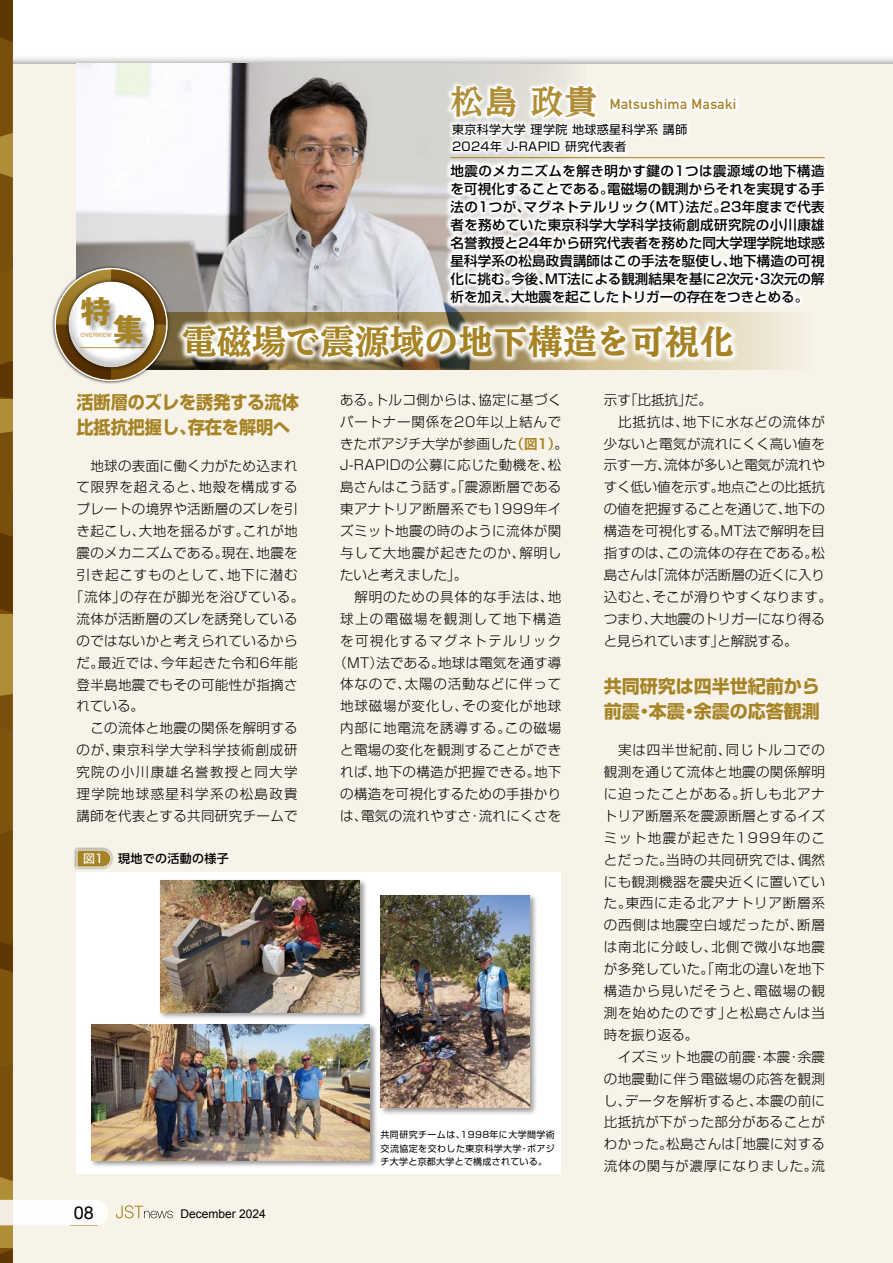
<style>
.page{position:relative;width:893px;height:1263px;background:#fff}
.page>*{position:absolute;margin:0;border:0;box-sizing:border-box;transform-origin:0 0}
.t1{font:800 33.75px "TBUD Min Std";letter-spacing:.03em;color:#a68325}
.t2{font:700 33px "Reim Yfoz Pro";color:#af8e37}
.t3{font:700 30.75px "Gothic MB101 Pro";color:#a68325}
.t4{font:700 18px/25.5px "Shin Go Pro";color:#a68325;scale:.95 1}
.t5{font:700 18px/25.5px "Shin Go Pro";color:#a68325}
.t6{font:18px "Helvetica Neue";color:#000}
.t7{font:700 14.25px "DIN Alternate";letter-spacing:.03em;color:#a68325}
.t8{font:300 13.5px/21.9px "Shin Go Pro";letter-spacing:.025em;color:#000}
.t9{font:500 13.5px/18px "Shin Go Pro";color:#000;text-align:justify}
.t10{font:300 13.5px/21.9px "Shin Go Pro";color:#000}
.t11{font:300 13.5px "Shin Go Pro";letter-spacing:.06em;color:#000}
.t12{font:300 13.5px "Shin Go Pro";letter-spacing:.1em;color:#000}
.t13{font:300 13.5px "Shin Go Pro";letter-spacing:.055em;color:#000}
.t14{font:300 13.5px "Shin Go Pro";letter-spacing:-.01em;color:#000}
.t15{font:12px/16.5px "Shin Go Pro";letter-spacing:.03em;color:#000}
.t16{font:12px "Arial";color:#000}
.t17{font:500 12px "UD Shin Go Pro";letter-spacing:.03em;color:#000}
.t18{font:9px/13.5px "Shin Go Pro";letter-spacing:.045em;color:#000;text-align:justify}
.t19{font:700 6px "Helvetica Neue";color:#c9b275}
.s1{font-family:"Hira Kaku Std W5";font-weight:400;color:#fff}
.s2{font-family:"Shin Go Pro De";font-weight:700;color:#a68325}
</style>
<div class="page">
<div style="left:0;top:64px;width:893px;height:1199px;background:#f7f3e9"></div>
<div style="left:0;top:0;width:13px;height:1263px;background:#af8e37"></div>
<svg style="left:0;top:0;width:13px;height:137px;background:#72490a"></svg>
<svg style="left:0;top:1249px;width:13px;height:14px"></svg>
<svg style="left:0;top:173px;width:13px;height:225px;background:#774f0c"></svg>
<svg style="left:0;top:694px;width:13px;height:487px;background:#784f0c"></svg>
<svg style="left:0;top:431px;width:13px;height:182px;background:#6d4509"></svg>
<img style="left:77px;top:64px;width:510px;height:249px">
<div style="left:445px;top:159px;width:385px;height:150px;background:#fff"></div>
<hr style="left:450px;top:157px;width:375px;height:1px;background:#a68325">
<svg style="left:446px;top:81px;width:152px;height:41px;fill:#fcfbfa"></svg>
<div style="left:605px;top:93px;width:135px;height:20px;background:linear-gradient(to bottom,#faf8f2,#fdfdfb)"></div>
<div style="left:447px;top:119px;width:245px;height:38px;background:#fff;opacity:.95"></div>
<svg style="left:171px;top:313px;width:619px;height:57px;background:#b6a886"></svg>
<svg style="left:176px;top:318px;width:564px;height:47px"></svg>
<div style="left:51px;top:265px;width:120px;height:119px;background:#000;opacity:.75"></div>
<svg style="left:56px;top:269px;width:110px;height:111px"></svg>
<svg style="left:56px;top:269px;width:110px;height:111px"></svg>
<div style="left:64px;top:277px;width:95px;height:95px;background:#000;opacity:.55"></div>
<div style="left:66px;top:281px;width:90px;height:63px;background:#fff;opacity:.75"></div>
<div style="left:66px;top:295px;width:90px;height:74px;background:#000;opacity:.2"></div>
<hr style="left:80px;top:347px;width:63px;height:1px;background:#b89a4a">
<div style="left:82px;top:297px;width:69px;height:55px;background:#000;opacity:.35"></div>
<div style="left:77px;top:872px;width:484px;height:302px;background:#fff"></div>
<div style="left:74px;top:847px;width:40px;height:23px;background:#000;opacity:.65"></div>
<svg style="left:76px;top:849px;width:36px;height:19px"></svg>
<div style="left:90px;top:1023px;width:287px;height:145px;background:#000;opacity:.4"></div>
<img style="left:91px;top:1024px;width:279px;height:136px">
<div style="left:159px;top:879px;width:210px;height:142px;background:#000;opacity:.4"></div>
<img style="left:160px;top:880px;width:200px;height:132px">
<div style="left:379px;top:893px;width:159px;height:223px;background:#000;opacity:.4"></div>
<img style="left:381px;top:895px;width:148px;height:213px">
<svg style="left:0;top:1200px;width:108px;height:26px;background:#faf9f5"></svg>
<svg style="left:116px;top:1205px;width:57px;height:13px"></svg>
<h3 class="t3" style="left:80px;top:285px;width:32px">特</h3>
<p class="t19" style="left:80px;top:330px;width:33px">OVERVIEW</p>
<h3 class="t3" style="left:113px;top:304px;width:32px">集</h3>
<h2 class="t2" style="left:450px;top:75px;width:148px">松島 政貴</h2>
<p class="t7" style="left:610px;top:93px;width:128px">Matsushima Masaki</p>
<p class="t15" style="left:452px;top:120px;width:237px">東京科学大学 理学院 地球惑星科学系 講師<br>2024年 J-RAPID 研究代表者</p>
<p class="t9" style="left:450px;top:160px;width:376px">地震のメカニズムを解き明かす鍵の1つは震源域の地下構造を可視化することである。電磁場の観測からそれを実現する手法の1つが、マグネトテルリック（MT）法だ。23年度まで代表者を務めていた東京科学大学科学技術創成研究院の小川康雄名誉教授と24年から研究代表者を務めた同大学理学院地球惑星科学系の松島政貴講師はこの手法を駆使し、地下構造の可視化に挑む。今後、MT法による観測結果を基に2次元・3次元の解析を加え、大地震を起こしたトリガーの存在をつきとめる。</p>
<h1 class="t1" style="left:183px;top:315px;width:553px">電磁場で震源域の地下構造を可視化</h1>
<h3 class="t4" style="left:77px;top:387px;width:235px">活断層のズレを誘発する流体比抵抗把握し、存在を解明へ</h3>
<p class="t8" style="left:77px;top:453px;width:223px">　地球の表面に働く力がため込まれ</p>
<p class="t11" style="left:77px;top:476px;width:223px">て限界を超えると、地殻を構成する</p>
<p class="t8" style="left:77px;top:497px;width:223px">プレートの境界や活断層のズレを引</p>
<p class="t8" style="left:77px;top:518px;width:223px">き起こし、大地を揺るがす。これが地</p>
<p class="t8" style="left:77px;top:540px;width:223px">震のメカニズムである。現在、地震を</p>
<p class="t11" style="left:77px;top:564px;width:223px">引き起こすものとして、地下に潜む</p>
<p class="t13" style="left:70px;top:586px;width:236px">「流体」の存在が脚光を浴びている。</p>
<p class="t8" style="left:77px;top:606px;width:223px">流体が活断層のズレを誘発している</p>
<p class="t8" style="left:77px;top:628px;width:223px">のではないかと考えられているから</p>
<p class="t8" style="left:77px;top:650px;width:223px">だ。最近では、今年起きた令和6年能</p>
<p class="t8" style="left:77px;top:672px;width:223px">登半島地震でもその可能性が指摘さ</p>
<p class="t8" style="left:77px;top:694px;width:69px">れている。</p>
<p class="t8" style="left:77px;top:716px;width:223px">　この流体と地震の関係を解明する</p>
<p class="t11" style="left:76px;top:739px;width:223px">のが、東京科学大学科学技術創成研</p>
<p class="t12" style="left:76px;top:761px;width:223px">究院の小川康雄名誉教授と同大学</p>
<p class="t12" style="left:77px;top:783px;width:223px">理学院地球惑星科学系の松島政貴</p>
<p class="t8" style="left:77px;top:803px;width:223px">講師を代表とする共同研究チームで</p>
<p class="t17" style="left:83px;top:849px;width:147px"><span class="s1">図1</span> 現地での活動の様子</p>
<p class="t8" style="left:340px;top:387px;width:223px">ある。トルコ側からは、協定に基づく</p>
<p class="t11" style="left:340px;top:410px;width:223px">パートナー関係を20年以上結んで</p>
<p class="t8" style="left:340px;top:431px;width:230px">きたボアジチ大学が参画した<span class="s2">（図1）</span>。</p>
<p class="t8" style="left:340px;top:453px;width:223px">J-RAPIDの公募に応じた動機を、松</p>
<p class="t8" style="left:340px;top:475px;width:223px">島さんはこう話す。「震源断層である</p>
<p class="t8" style="left:340px;top:496px;width:223px">東アナトリア断層系でも1999年イ</p>
<p class="t8" style="left:340px;top:518px;width:223px">ズミット地震の時のように流体が関</p>
<p class="t11" style="left:340px;top:542px;width:223px">与して大地震が起きたのか、解明し</p>
<p class="t14" style="left:340px;top:564px;width:129px">たいと考えました」。</p>
<p class="t11" style="left:340px;top:586px;width:223px">　解明のための具体的な手法は、地</p>
<p class="t12" style="left:340px;top:607px;width:223px">球上の電磁場を観測して地下構造</p>
<p class="t12" style="left:340px;top:629px;width:223px">を可視化するマグネトテルリック</p>
<p class="t8" style="left:333px;top:650px;width:229px">（MT）法である。地球は電気を通す導</p>
<p class="t11" style="left:340px;top:673px;width:223px">体なので、太陽の活動などに伴って</p>
<p class="t11" style="left:340px;top:695px;width:223px">地球磁場が変化し、その変化が地球</p>
<p class="t11" style="left:340px;top:717px;width:223px">内部に地電流を誘導する。この磁場</p>
<p class="t8" style="left:340px;top:737px;width:223px">と電場の変化を観測することができ</p>
<p class="t8" style="left:340px;top:759px;width:223px">れば、地下の構造が把握できる。地下</p>
<p class="t8" style="left:340px;top:781px;width:223px">の構造を可視化するための手掛かり</p>
<p class="t8" style="left:340px;top:803px;width:223px">は、電気の流れやすさ・流れにくさを</p>
<h3 class="t6" style="left:74px;top:1199px;width:22px">08</h3>
<p class="t16" style="left:180px;top:1206px;width:87px">December 2024</p>
<p class="t18" style="left:381px;top:1127px;width:176px">共同研究チームは、1998年に大学間学術交流協定を交わした東京科学大学・ボアジチ大学と京都大学とで構成されている。</p>
<p class="t10" style="left:604px;top:387px;width:230px">示す「比抵抗」だ。<br>　比抵抗は、地下に水などの流体が少ないと電気が流れにくく高い値を示す一方、流体が多いと電気が流れやすく低い値を示す。地点ごとの比抵抗の値を把握することを通じて、地下の構造を可視化する。MT法で解明を目指すのは、この流体の存在である。松島さんは「流体が活断層の近くに入り込むと、そこが滑りやすくなります。つまり、大地震のトリガーになり得ると見られています」と解説する。</p>
<h3 class="t5" style="left:604px;top:671px;width:217px">共同研究は四半世紀前から前震・本震・余震の応答観測</h3>
<p class="t8" style="left:604px;top:737px;width:223px">　実は四半世紀前、同じトルコでの観測を通じて流体と地震の関係解明に迫ったことがある。折しも北アナトリア断層系を震源断層とするイズミット地震が起きた1999年のことだった。当時の共同研究では、偶然にも観測機器を震央近くに置いていた。東西に走る北アナトリア断層系の西側は地震空白域だったが、断層は南北に分岐し、北側で微小な地震が多発していた。「南北の違いを地下構造から見いだそうと、電磁場の観測を始めたのです」と松島さんは当時を振り返る。<br>　イズミット地震の前震・本震・余震の地震動に伴う電磁場の応答を観測し、データを解析すると、本震の前に比抵抗が下がった部分があることがわかった。松島さんは「地震に対する流体の関与が濃厚になりました。流</p>
</div>
